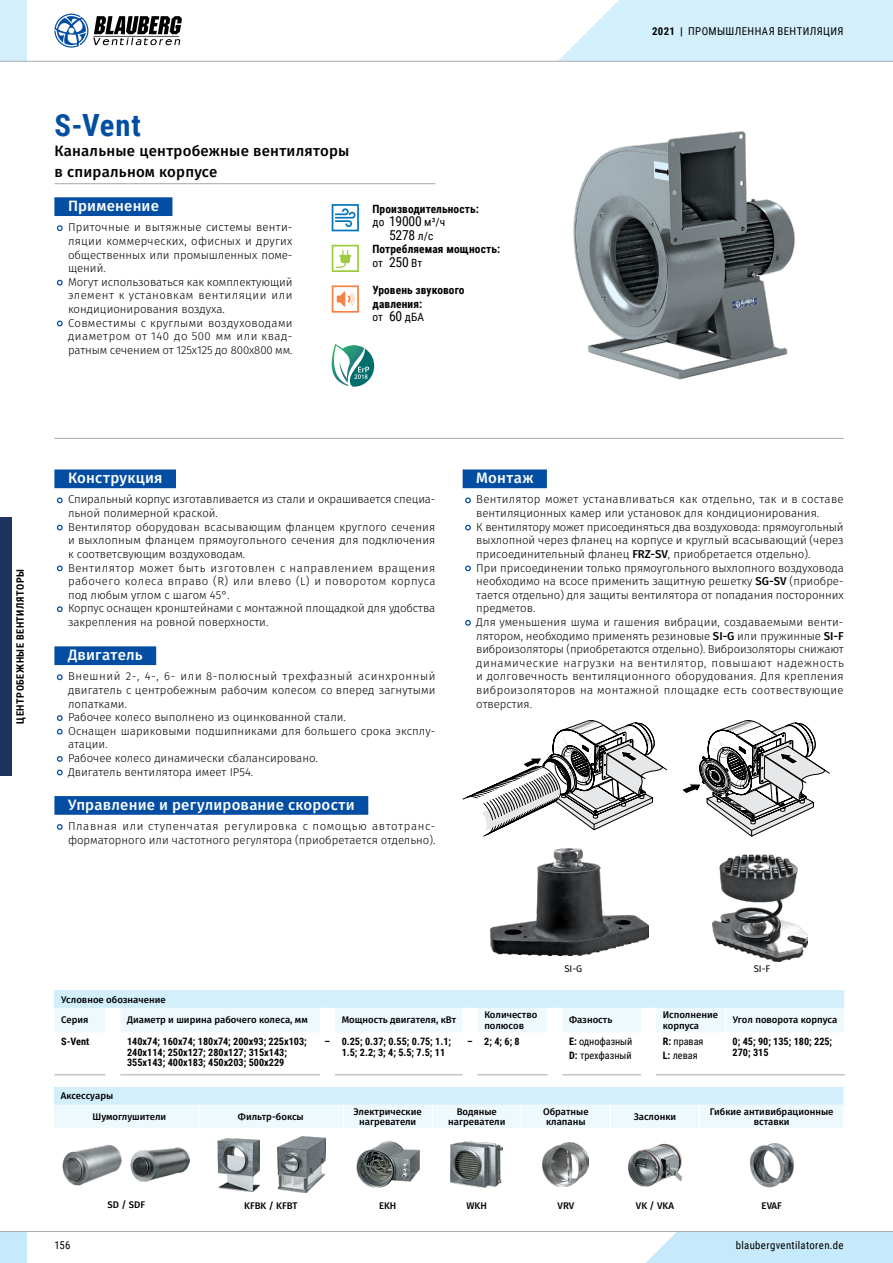
<style>
.page{position:relative;width:893px;height:1263px;background:#fff}
.page>*{position:absolute;margin:0;border:0;box-sizing:border-box;transform-origin:0 0}
.t1{font:700 30.6px "Roboto Condensed";color:#034ea2}
.t2{font:500 15px "Fira Sans";letter-spacing:.01em;color:#fff}
.t3{font:500 15px/20.4px "Fira Sans";letter-spacing:.015em;color:#000}
.t4{font:13.65px "Roboto Condensed";color:#000}
.t5{font:300 11.4px/13.6px "Fira Sans";color:#000}
.t6{font:700 11.4px/13.6px "Roboto Condensed";letter-spacing:.01em;color:#000}
.t7{font:10.8px "Roboto Condensed";letter-spacing:.035em;color:#000}
.t8{font:700 10.2px/10.5px "Roboto Condensed";color:#000}
.t9{font:10.2px/14px "Roboto Condensed";color:#000}
.t10{font:700 10.2px "Roboto Condensed";letter-spacing:.055em;color:#000}
.t11{font:500 9.6px/10.2px "Fira Sans";color:#000}
.t12{font:9.6px "Fira Sans";color:#000}
.s1{font-weight:400}
.s2{font-weight:400;font-size:13.65px}
.s3{font-size:11.4px}
.s4{font-weight:700}
.s5{font-weight:500}
</style>
<div class="page">
<div style="left:0;top:517px;width:12px;height:259px;background:#1d3461"></div>
<img style="left:573px;top:131px;width:222px;height:249px">
<svg style="left:682px;top:720px;width:148px;height:116px"></svg>
<svg style="left:463px;top:720px;width:204px;height:116px"></svg>
<img style="left:490px;top:848px;width:159px;height:107px">
<img style="left:712px;top:854px;width:95px;height:107px">
<hr style="left:54px;top:183px;width:381px;height:1px;background:#a7a9ac">
<div style="left:54px;top:197px;width:118px;height:19px;background:#034ea2"></div>
<svg style="left:56px;top:225px;width:7px;height:7px"></svg>
<svg style="left:56px;top:279px;width:7px;height:7px"></svg>
<svg style="left:56px;top:320px;width:7px;height:7px"></svg>
<div style="left:54px;top:469px;width:122px;height:19px;background:#034ea2"></div>
<div style="left:54px;top:646px;width:102px;height:19px;background:#034ea2"></div>
<div style="left:54px;top:796px;width:314px;height:19px;background:#034ea2"></div>
<svg style="left:56px;top:497px;width:7px;height:7px"></svg>
<svg style="left:56px;top:524px;width:7px;height:7px"></svg>
<svg style="left:56px;top:565px;width:7px;height:7px"></svg>
<svg style="left:56px;top:606px;width:7px;height:7px"></svg>
<svg style="left:56px;top:674px;width:7px;height:7px"></svg>
<svg style="left:56px;top:715px;width:7px;height:6px"></svg>
<svg style="left:56px;top:728px;width:7px;height:7px"></svg>
<svg style="left:56px;top:756px;width:7px;height:6px"></svg>
<svg style="left:56px;top:769px;width:7px;height:7px"></svg>
<svg style="left:57px;top:824px;width:6px;height:6px"></svg>
<hr style="left:54px;top:438px;width:790px;height:1px;background:#a7a9ac">
<svg style="left:54px;top:991px;width:791px;height:41px;background:#e3f5fd"></svg>
<hr style="left:844px;top:1008px;width:2px;height:24px;background:#fff">
<hr style="left:54px;top:1074px;width:51px;height:1px;background:#a7a9ac">
<hr style="left:120px;top:1074px;width:200px;height:1px;background:#a7a9ac">
<hr style="left:335px;top:1074px;width:128px;height:1px;background:#a7a9ac">
<hr style="left:477px;top:1074px;width:70px;height:1px;background:#a7a9ac">
<hr style="left:562px;top:1074px;width:79px;height:1px;background:#a7a9ac">
<hr style="left:656px;top:1074px;width:70px;height:1px;background:#a7a9ac">
<hr style="left:726px;top:1074px;width:119px;height:1px;background:#a7a9ac">
<div style="left:463px;top:469px;width:84px;height:19px;background:#034ea2"></div>
<svg style="left:465px;top:497px;width:6px;height:7px"></svg>
<svg style="left:465px;top:524px;width:6px;height:7px"></svg>
<svg style="left:465px;top:565px;width:6px;height:7px"></svg>
<svg style="left:465px;top:620px;width:6px;height:6px"></svg>
<svg style="left:332px;top:204px;width:27px;height:27px"></svg>
<svg style="left:332px;top:245px;width:27px;height:27px"></svg>
<svg style="left:332px;top:285px;width:27px;height:28px"></svg>
<svg style="left:331px;top:344px;width:43px;height:43px"></svg>
<svg style="left:54px;top:1087px;width:791px;height:41px;background:#e2f4fd"></svg>
<img style="left:63px;top:1145px;width:58px;height:40px">
<img style="left:130px;top:1147px;width:60px;height:34px">
<img style="left:218px;top:1138px;width:42px;height:53px">
<img style="left:277px;top:1137px;width:48px;height:56px">
<img style="left:356px;top:1142px;width:63px;height:46px">
<img style="left:451px;top:1142px;width:52px;height:46px">
<img style="left:543px;top:1143px;width:46px;height:44px">
<img style="left:628px;top:1143px;width:55px;height:43px">
<img style="left:750px;top:1143px;width:44px;height:44px">
<div style="left:646px;top:1232px;width:247px;height:31px;background:#c6eafb"></div>
<div style="left:0;top:1231px;width:27px;height:32px;background:#c6eafb"></div>
<hr style="left:0;top:1231px;width:893px;height:1px;background:#a7a9ac">
<div style="left:0;top:0;width:27px;height:61px;background:#d3effc"></div>
<hr style="left:0;top:61px;width:893px;height:1px;background:#a7a9ac">
<svg style="left:558px;top:0;width:335px;height:62px;background:#d6effa"></svg>
<svg style="left:54px;top:14px;width:128px;height:34px"></svg>
<h1 class="t1" style="left:54px;top:104px;width:88px">S-Vent</h1>
<h2 class="t3" style="left:54px;top:142px;width:296px">Канальные центробежные вентиляторы в спиральном корпусе</h2>
<h2 class="t2" style="left:68px;top:195px;width:92px">Применение</h2>
<p class="t5" style="left:68px;top:221px;width:226px">Приточные и вытяжные системы венти&shy;ляции коммерческих, офисных и других общественных или промышленных поме&shy;щений.<br>Могут использоваться как комплектующий элемент к установкам вентиляции или кондиционирования воздуха.<br>Совместимы с круглыми воздуховодами диаметром от 140 до 500 мм или квад&shy;ратным сечением от 125х125 до 800х800 мм.</p>
<p class="t6" style="left:372px;top:201px;width:108px">Производительность: <span class="s1">до</span> <span class="s2">19000</span> <span class="s1">м³/ч</span></p>
<p class="t4" style="left:389px;top:225px;width:46px">5278 <span class="s3">л/с</span></p>
<p class="t6" style="left:372px;top:242px;width:129px">Потребляемая мощность: <span class="s1">от</span> <span class="s2">250</span> <span class="s1">Вт</span></p>
<p class="t6" style="left:372px;top:283px;width:94px">Уровень звукового давления:<br><span class="s1">от</span> <span class="s2">60</span> <span class="s1">дБА</span></p>
<p class="t7" style="left:652px;top:23px;width:193px"><span class="s4">2021 |</span> ПРОМЫШЛЕННАЯ ВЕНТИЛЯЦИЯ</p>
<p class="t10" style="left:13px;top:723px;width:156px;rotate:-90deg">ЦЕНТРОБЕЖНЫЕ ВЕНТИЛЯТОРЫ</p>
<h2 class="t2" style="left:68px;top:467px;width:96px">Конструкция</h2>
<p class="t5" style="left:68px;top:493px;width:369px">Cпиральный корпус изготавливается из стали и окрашивается специа&shy;льной полимерной краской.<br>Вентилятор оборудован всасывающим фланцем круглого сечения и выхлопным фланцем прямоугольного сечения для подключения к соответсвующим воздуховодам.<br>Вентилятор может быть изготовлен с направлением вращения рабочего колеса вправо (R) или влево (L) и поворотом корпуса под любым углом с шагом 45°.<br>Корпус оснащен кронштейнами с монтажной площадкой для удобства закрепления на ровной поверхности.</p>
<h2 class="t2" style="left:68px;top:644px;width:76px">Двигатель</h2>
<p class="t5" style="left:68px;top:670px;width:369px">Внешний 2-, 4-, 6- или 8-полюсный трехфазный асинхронный двигатель с центробежным рабочим колесом со вперед загнутыми лопатками.<br>Рабочее колесо выполнено из оцинкованной стали.<br>Оснащен шариковыми подшипниками для большего срока эксплу&shy;атации.<br>Рабочее колесо динамически сбалансировано.<br>Двигатель вентилятора имеет IP54.</p>
<h2 class="t2" style="left:68px;top:794px;width:288px">Управление и регулирование скорости</h2>
<p class="t5" style="left:68px;top:820px;width:369px">Плавная или ступенчатая регулировка с помощью автотранс&shy;форматорного или частотного регулятора (приобретается отдельно).</p>
<h2 class="t2" style="left:476px;top:467px;width:59px">Монтаж</h2>
<p class="t5" style="left:476px;top:493px;width:369px">Вентилятор может устанавливаться как отдельно, так и в составе вентиляционных камер или установок для кондиционирования.<br>К вентилятору может присоединяться два воздуховода: прямоугольный выхлопной через фланец на корпусе и круглый всасывающий (через присоединительный фланец <span class="s5">FRZ-SV</span>, приобретается отдельно).<br>При присоединении только прямоугольного выхлопного воздуховода необходимо на всосе применить защитную решетку <span class="s5">SG-SV</span> (приобре&shy;тается отдельно) для защиты вентилятора от попадания посторонних предметов.<br>Для уменьшения шума и гашения вибрации, создаваемыми венти&shy;лятором, необходимо применять резиновые <span class="s5">SI-G</span> или пружинные <span class="s5">SI-F </span>виброизоляторы (приобретаются отдельно). Виброизоляторы снижают динамические нагрузки на вентилятор, повышают надежность и долговечность вентиляционного оборудования. Для крепления виброизоляторов на монтажной площадке есть соотвествующие отверстия.</p>
<p class="t12" style="left:564px;top:962px;width:19px">SI-G</p>
<p class="t12" style="left:754px;top:962px;width:18px">SI-F</p>
<p class="t11" style="left:61px;top:989px;width:106px;line-height:20.9px">Условное обозначение<br>Серия</p>
<p class="t11" style="left:127px;top:1016px;width:182px">Диаметр и ширина рабочего колеса, мм</p>
<p class="t11" style="left:342px;top:1016px;width:116px">Мощность двигателя, кВт</p>
<p class="t11" style="left:484px;top:1010px;width:54px">Количество полюсов</p>
<p class="t11" style="left:569px;top:1016px;width:45px">Фазность</p>
<p class="t11" style="left:663px;top:1010px;width:57px">Исполнение корпуса</p>
<p class="t11" style="left:733px;top:1016px;width:106px">Угол поворота корпуса</p>
<p class="t8" style="left:61px;top:1036px;width:29px">S-Vent</p>
<p class="t8" style="left:127px;top:1036px;width:181px">140x74; 160x74; 180x74; 200x93; 225x103;<br>240x114; 250x127; 280x127; 315x143;<br>355x143; 400x183; 450x203; 500x229</p>
<p class="t8" style="left:342px;top:1036px;width:111px;text-indent:-17px">– 0.25; 0.37; 0.55; 0.75; 1.1;<br>1.5; 2.2; 3; 4; 5.5; 7.5; 11</p>
<p class="t8" style="left:467px;top:1036px;width:54px">– 2; 4; 6; 8</p>
<p class="t9" style="left:569px;top:1034px;width:65px"><span class="s4">E:</span> однофазный<br><span class="s4">D:</span> трехфазный</p>
<p class="t9" style="left:663px;top:1034px;width:42px"><span class="s4">R:</span> правая<br><span class="s4">L:</span> левая</p>
<p class="t8" style="left:733px;top:1036px;width:101px">0; 45; 90; 135; 180; 225;<br>270; 315</p>
<p class="t11" style="left:93px;top:1086px;width:75px;line-height:20.2px;text-indent:-32px">Аксессуары<br>Шумоглушители</p>
<p class="t11" style="left:238px;top:1112px;width:67px">Фильтр-боксы</p>
<p class="t11" style="left:354px;top:1107px;width:70px;text-align:center">Электрические нагреватели</p>
<p class="t11" style="left:448px;top:1107px;width:59px;text-align:center">Водяные нагреватели</p>
<p class="t11" style="left:543px;top:1107px;width:47px;text-align:center">Обратные клапаны</p>
<p class="t11" style="left:634px;top:1112px;width:44px">Заслонки</p>
<p class="t11" style="left:710px;top:1107px;width:125px;text-align:center">Гибкие антивибрационные вставки</p>
<p class="t11" style="left:107px;top:1200px;width:39px">SD / SDF</p>
<p class="t11" style="left:244px;top:1201px;width:55px">KFBK / KFBT</p>
<p class="t11" style="left:379px;top:1201px;width:19px">EKH</p>
<p class="t11" style="left:467px;top:1201px;width:22px">WKH</p>
<p class="t11" style="left:558px;top:1201px;width:18px">VRV</p>
<p class="t11" style="left:636px;top:1201px;width:39px">VK / VKA</p>
<p class="t11" style="left:762px;top:1201px;width:22px">EVAF</p>
<p class="t7" style="left:54px;top:1238px;width:18px">156</p>
<p class="t7" style="left:736px;top:1238px;width:109px">blaubergventilatoren.de</p>
</div>
